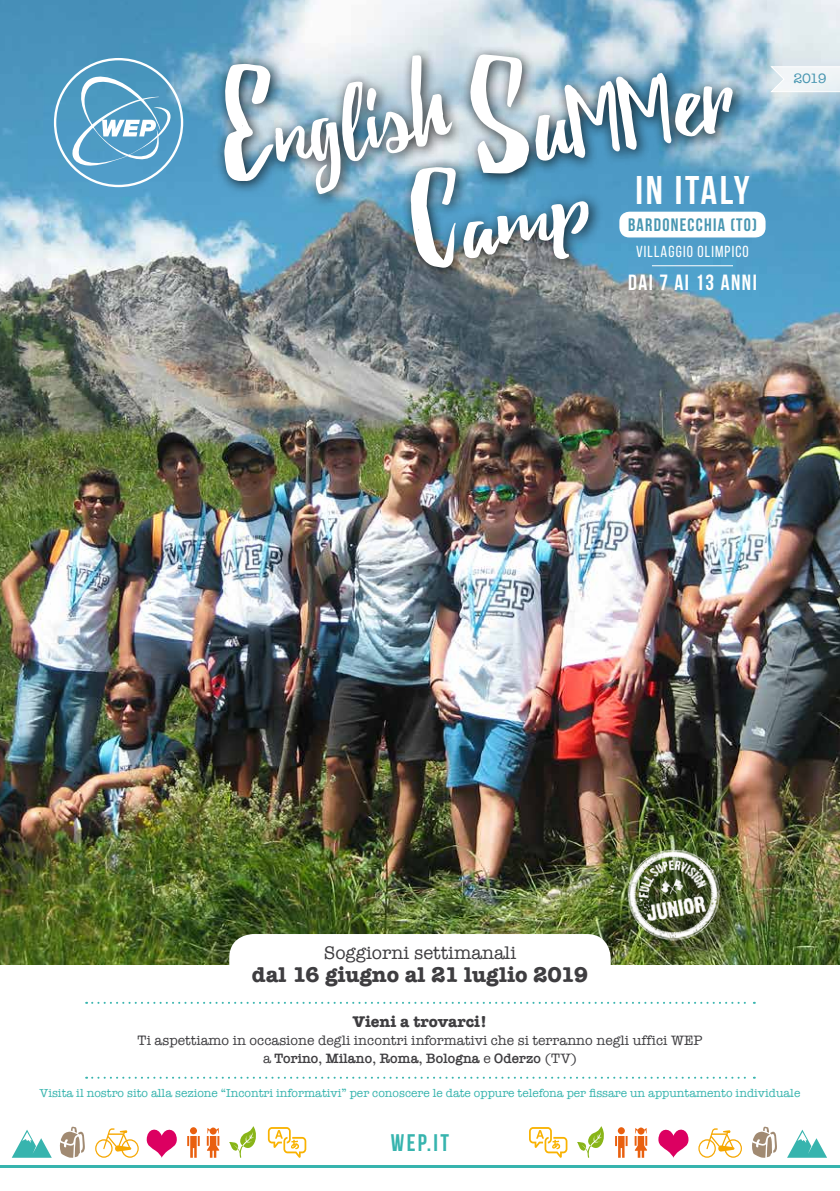
<style>
.page{position:relative;width:840px;height:1191px;background:#fff}
.page>*{position:absolute;margin:0;border:0;box-sizing:border-box;transform-origin:0 0}
.t1{font:105.2px "Debby";color:#fff}
.t2{font:104.2px "Debby";color:#fff}
.t3{font:700 40px "Bebas Neue";letter-spacing:.07em;color:#fff}
.t4{font:24px "Bebas Neue";color:#37b4ae}
.t5{font:700 22px "American Typewriter";color:#3e3d40}
.t6{font:700 22px "Bebas Neue";letter-spacing:.07em;color:#fff}
.t7{font:18.8px "American Typewriter";color:#3e3d40}
.t8{font:700 18px "Bebas Neue";letter-spacing:.07em;color:#4896b1}
.t9{font:16px "Bebas Neue";letter-spacing:.07em;color:#fff}
.t10{font:700 16px "American Typewriter";color:#3e3d40}
.t11{font:14px/18px "American Typewriter";color:#3e3d40;text-align:center}
.t12{font:14px "American Typewriter";color:#4896b1}
.t13{font:12px "American Typewriter";color:#37b4ae}
.s1{font-size:170.8px}
.s2{font-size:153px}
.s3{font-size:138px}
.s4{font-weight:600}
</style>
<div class="page">
<img style="left:0;top:0;width:839px;height:964px">
<hr style="left:651px;top:265px;width:81px;height:1px;background:#fff">
<div style="left:619px;top:212px;width:146px;height:25px;background:#fff;border-radius:10px"></div>
<svg style="left:86px;top:1001px;width:668px;height:2px"></svg>
<svg style="left:86px;top:1076px;width:668px;height:2px"></svg>
<svg style="left:54px;top:58px;width:129px;height:129px;background:#6aaacc"></svg>
<div style="left:461px;top:45px;width:285px;height:143px;background:#000;opacity:.81"></div>
<div style="left:400px;top:157px;width:203px;height:125px;background:#000;opacity:.81"></div>
<div style="left:214px;top:46px;width:252px;height:162px;background:#000;opacity:.81"></div>
<hr style="left:0;top:1165px;width:839px;height:3px;background:#37b4ae">
<svg style="left:59px;top:1126px;width:26px;height:31px"></svg>
<svg style="left:12px;top:1129px;width:40px;height:28px"></svg>
<svg style="left:147px;top:1129px;width:30px;height:28px"></svg>
<svg style="left:187px;top:1127px;width:32px;height:30px"></svg>
<svg style="left:95px;top:1128px;width:44px;height:29px"></svg>
<svg style="left:229px;top:1126px;width:27px;height:32px"></svg>
<svg style="left:268px;top:1127px;width:38px;height:30px"></svg>
<div style="left:631px;top:852px;width:112px;height:111px;background:#000;opacity:.75"></div>
<img style="left:619px;top:839px;width:110px;height:110px">
<div style="left:229px;top:934px;width:381px;height:55px;background:#fff;border-radius:24px"></div>
<svg style="left:768px;top:65px;width:71px;height:28px"></svg>
<svg style="left:752px;top:1126px;width:24px;height:31px"></svg>
<svg style="left:787px;top:1129px;width:39px;height:28px"></svg>
<svg style="left:658px;top:1129px;width:30px;height:28px"></svg>
<svg style="left:615px;top:1127px;width:32px;height:30px"></svg>
<svg style="left:698px;top:1128px;width:43px;height:29px"></svg>
<svg style="left:577px;top:1126px;width:27px;height:32px"></svg>
<svg style="left:529px;top:1127px;width:38px;height:30px"></svg>
<h2 class="t2" style="left:465px;top:75px;width:259px;rotate:-9deg"><span class="s1">S</span>uMMer</h2>
<h1 class="t1" style="left:212px;top:77px;width:229px;rotate:-9deg"><span class="s2">E</span>nglish</h1>
<h1 class="t1" style="left:403px;top:168px;width:178px;rotate:-9deg"><span class="s3">C</span>amp</h1>
<h3 class="t3" style="left:635px;top:169px;width:115px">IN ITALY</h3>
<h3 class="t8" style="left:627px;top:215px;width:130px">BARDONECCHIA (TO)</h3>
<h3 class="t9" style="left:635px;top:243px;width:114px">VILLAGGIO OLIMPICO</h3>
<h3 class="t6" style="left:627px;top:271px;width:130px">DAI 7 AI 13 ANNI</h3>
<p class="t12" style="left:792px;top:68px;width:35px">2019</p>
<h3 class="t7" style="left:323px;top:938px;width:194px">Soggiorni settimanali</h3>
<h3 class="t5" style="left:251px;top:956px;width:338px">dal 16 giugno al 21 luglio 2019</h3>
<h3 class="t10" style="left:353px;top:1007px;width:135px">Vieni a trovarci!</h3>
<p class="t11" style="left:137px;top:1030px;width:566px">Ti aspettiamo in occasione degli incontri informativi che si terranno negli uffici WEP a <span class="s4">Torino</span>, <span class="s4">Milano</span>, <span class="s4">Roma</span>, <span class="s4">Bologna</span> e <span class="s4">Oderzo</span> (TV)</p>
<p class="t13" style="left:40px;top:1083px;width:761px">Visita il nostro sito alla sezione “Incontri informativi” per conoscere le date oppure telefona per fissare un appuntamento individuale</p>
<h3 class="t4" style="left:391px;top:1129px;width:59px">wep.it</h3>
</div>
